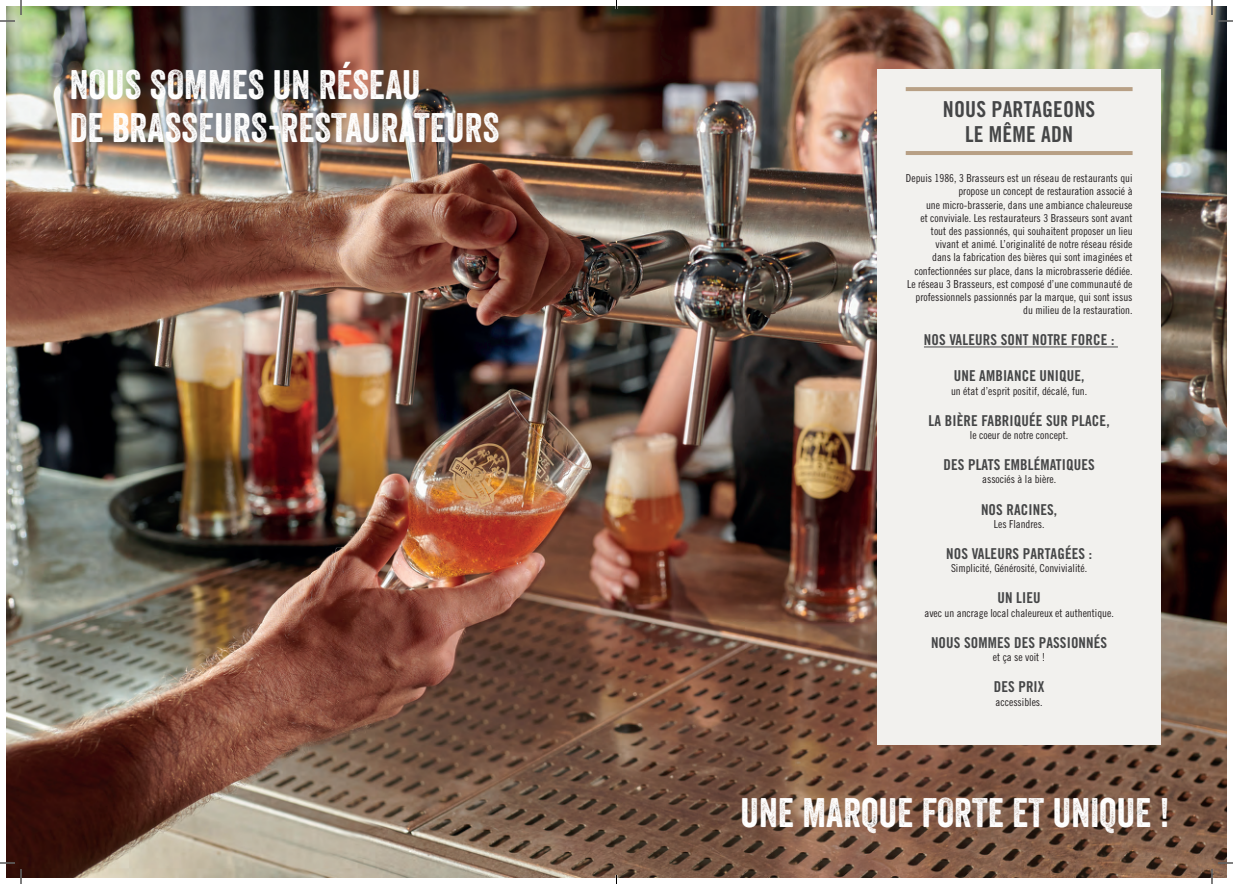
<style>
.page{position:relative;width:1233px;height:884px;background:#fff}
.page>*{position:absolute;margin:0;border:0;box-sizing:border-box;transform-origin:0 0}
.t1{font:40px/43.6px "Veneer";letter-spacing:.01em;color:#fff}
.t2{font:22px/25.5px "Trade Gothic LT Std Bd Cn 20";letter-spacing:.01em;color:#454647;text-align:center}
.t3{font:15px "Trade Gothic LT Std Bd Cn 20";letter-spacing:.01em;color:#454647}
.t4{font:11px/13.2px "Trade Gothic LT Std Cn 18";color:#231f20;text-align:right}
</style>
<div class="page">
<img style="left:7px;top:7px;width:1219px;height:870px">
<div style="left:877px;top:69px;width:284px;height:676px;background:#f2f1ee"></div>
<hr style="left:905px;top:87px;width:227px;height:4px;background:#b8a085">
<hr style="left:905px;top:151px;width:227px;height:4px;background:#b8a085">
<hr style="left:924px;top:347px;width:194px;height:1px;background:#454647">
<svg style="left:1218px;top:20px;width:15px;height:2px"></svg>
<svg style="left:1218px;top:862px;width:15px;height:2px"></svg>
<svg style="left:0;top:0;width:22px;height:22px"></svg>
<svg style="left:0;top:862px;width:22px;height:22px"></svg>
<svg style="left:1211px;top:0;width:1px;height:15px"></svg>
<svg style="left:1211px;top:869px;width:1px;height:15px"></svg>
<h1 class="t1" style="left:70px;top:62px;width:431px">NOUS SOMMES UN RÉSEAU<br>DE BRASSEURS-RESTAURATEURS</h1>
<h2 class="t2" style="left:943px;top:96px;width:154px">NOUS PARTAGEONS<br>LE MÊME ADN</h2>
<p class="t4" style="left:906px;top:172px;width:228px">Depuis 1986, 3 Brasseurs est un réseau de restaurants qui propose un concept de restauration associé à<br>une micro-brasserie, dans une ambiance chaleureuse<br>et conviviale. Les restaurateurs 3 Brasseurs sont avant tout des passionnés, qui souhaitent proposer un lieu vivant et animé. L’originalité de notre réseau réside<br>dans la fabrication des bières qui sont imaginées et confectionnées sur place, dans la microbrasserie dédiée.<br>Le réseau 3 Brasseurs, est composé d’une communauté de professionnels passionnés par la marque, qui sont issus du milieu de la restauration.</p>
<h3 class="t3" style="left:924px;top:331px;width:192px">NOS VALEURS SONT NOTRE FORCE :</h3>
<h3 class="t3" style="left:954px;top:367px;width:132px">UNE AMBIANCE UNIQUE,</h3>
<p class="t4" style="left:951px;top:384px;width:138px">un état d’esprit positif, décalé, fun.</p>
<h3 class="t3" style="left:928px;top:411px;width:183px">LA BIÈRE FABRIQUÉE SUR PLACE,</h3>
<p class="t4" style="left:970px;top:428px;width:100px">le coeur de notre concept.</p>
<h3 class="t3" style="left:943px;top:456px;width:153px">DES PLATS EMBLÉMATIQUES</h3>
<p class="t4" style="left:982px;top:473px;width:75px">associés à la bière.</p>
<h3 class="t3" style="left:981px;top:500px;width:78px">NOS RACINES,</h3>
<p class="t4" style="left:993px;top:517px;width:52px">Les Flandres.</p>
<h3 class="t3" style="left:946px;top:545px;width:147px">NOS VALEURS PARTAGÉES :</h3>
<p class="t4" style="left:951px;top:562px;width:138px">Simplicité, Générosité, Convivialité.</p>
<h3 class="t3" style="left:997px;top:589px;width:45px">UN LIEU</h3>
<p class="t4" style="left:924px;top:606px;width:191px">avec un ancrage local chaleureux et authentique.</p>
<h3 class="t3" style="left:931px;top:633px;width:178px">NOUS SOMMES DES PASSIONNÉS</h3>
<p class="t4" style="left:993px;top:650px;width:54px">et ça se voit !</p>
<h3 class="t3" style="left:993px;top:678px;width:52px">DES PRIX</h3>
<p class="t4" style="left:995px;top:695px;width:49px">accessibles.</p>
<h1 class="t1" style="left:740px;top:790px;width:430px">UNE MARQUE FORTE ET UNIQUE !</h1>
</div>
